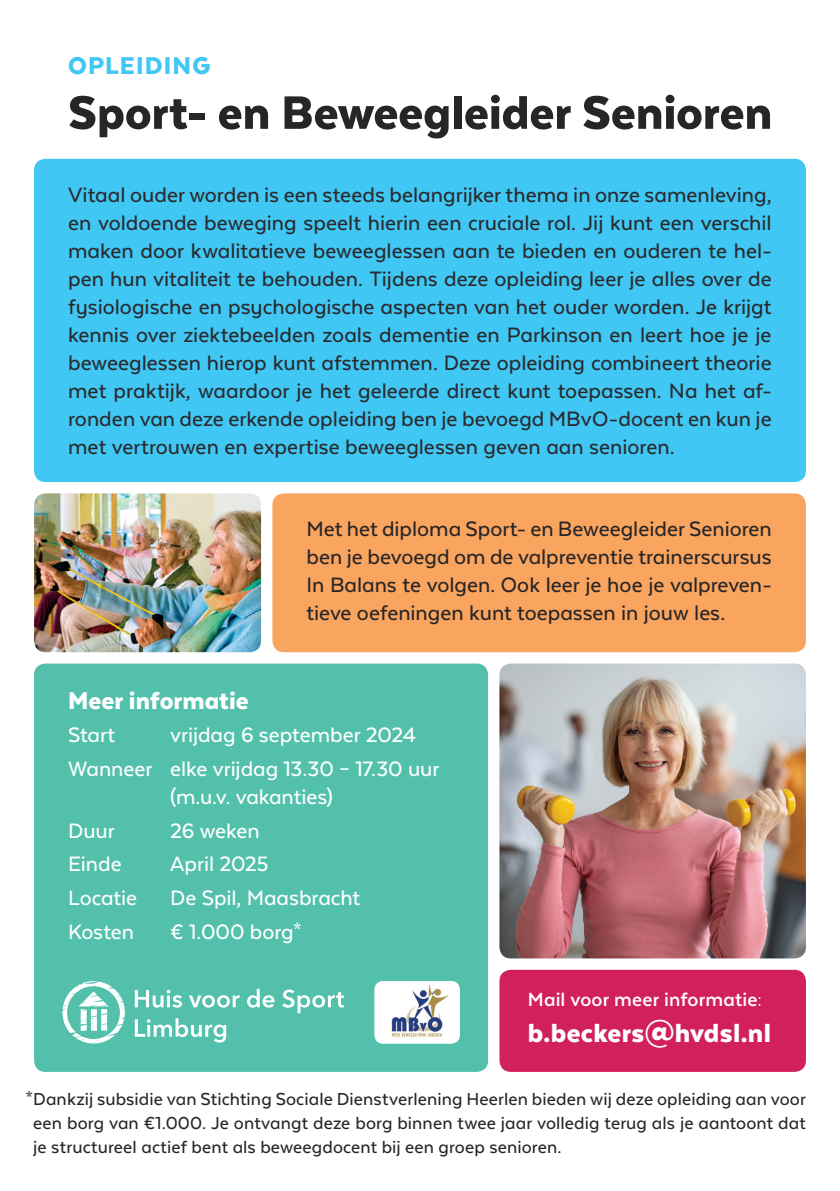
<style>
.page{position:relative;width:840px;height:1191px;background:#fff}
.page>*{position:absolute;margin:0;border:0;box-sizing:border-box;transform-origin:0 0}
.t1{font:900 54px "Texta Alt W00";color:#282526}
.t2{font:900 30px "Texta Alt W00";letter-spacing:.01em;color:#fff}
.t3{font:900 28px "Texta Alt W00";color:#fff}
.t4{font:900 28px "Texta Alt W00";letter-spacing:.04em;color:#40c7f4}
.t5{font:500 24px/28px "Texta Alt W00";color:#292a2d;text-align:justify}
.t6{font:500 24px/28px "Texta Alt W00";color:#282526;text-align:justify}
.t7{font:500 24px/28px "Texta Alt W00";letter-spacing:-.005em;color:#fff;text-align:center}
.t8{font:700 22px "Texta Alt W00";letter-spacing:.005em;color:#fff}
.t9{font:500 20px/24px "Texta Alt W00";letter-spacing:.005em;color:#282526;text-align:justify}
</style>
<div class="page">
<div style="left:34px;top:159px;width:771px;height:323px;background:#40c7f4;border-radius:11px"></div>
<div style="left:272px;top:493px;width:533px;height:159px;background:#f9a55f;border-radius:11px"></div>
<img style="left:34px;top:493px;width:227px;height:159px">
<div style="left:34px;top:663px;width:454px;height:408px;background:#52c0ab;border-radius:11px"></div>
<img style="left:499px;top:663px;width:306px;height:295px">
<svg style="left:135px;top:989px;width:47px;height:18px"></svg>
<svg style="left:189px;top:995px;width:50px;height:12px"></svg>
<svg style="left:247px;top:988px;width:27px;height:19px"></svg>
<svg style="left:282px;top:989px;width:62px;height:24px"></svg>
<svg style="left:135px;top:1018px;width:91px;height:24px"></svg>
<svg style="left:62px;top:981px;width:63px;height:62px"></svg>
<img style="left:374px;top:981px;width:85px;height:62px">
<div style="left:499px;top:969px;width:306px;height:102px;background:#d21f5e;border-radius:11px"></div>
<p class="t4" style="left:68px;top:50px;width:144px">OPLEIDING</p>
<p class="t1" style="left:68px;top:84px;width:705px">Sport- en Beweegleider Senioren</p>
<p class="t5" style="left:68px;top:180px;width:704px">Vitaal ouder worden is een steeds belangrijker thema in onze samenleving, en voldoende beweging speelt hierin een cruciale rol. Jij kunt een verschil maken door kwalitatieve beweeglessen aan te bieden en ouderen te hel&shy;pen hun vitaliteit te behouden. Tijdens deze opleiding leer je alles over de fysiologische en psychologische aspecten van het ouder worden. Je krijgt kennis over ziektebeelden zoals dementie en Parkinson en leert hoe je je beweeglessen hierop kunt afstemmen. Deze opleiding combineert theorie met praktijk, waardoor je het geleerde direct kunt toepassen. Na het af&shy;ronden van deze erkende opleiding ben je bevoegd MBvO-docent en kun je met vertrouwen en expertise beweeglessen geven aan senioren.</p>
<p class="t6" style="left:306px;top:515px;width:466px">Met het diploma Sport- en Beweegleider Senioren ben je bevoegd om de valpreventie trainerscursus In Balans te volgen. Ook leer je hoe je valpreven&shy;tieve oefeningen kunt toepassen in jouw les.</p>
<p class="t3" style="left:68px;top:685px;width:182px">Meer informatie</p>
<p class="t7" style="left:68px;top:721px;width:49px">Start</p>
<p class="t7" style="left:170px;top:721px;width:247px">vrijdag 6 september 2024</p>
<p class="t7" style="left:68px;top:754px;width:372px">Wanneer elke vrijdag 13.30 – 17.30 uur (m.u.v. vakanties)</p>
<p class="t7" style="left:68px;top:816px;width:48px">Duur</p>
<p class="t7" style="left:170px;top:816px;width:91px">26 weken</p>
<p class="t7" style="left:68px;top:850px;width:55px">Einde</p>
<p class="t7" style="left:170px;top:850px;width:100px">April 2025</p>
<p class="t7" style="left:68px;top:883px;width:71px">Locatie</p>
<p class="t7" style="left:170px;top:883px;width:191px">De Spil, Maasbracht</p>
<p class="t7" style="left:68px;top:917px;width:67px">Kosten</p>
<p class="t7" style="left:170px;top:917px;width:133px">€ 1.000 borg*</p>
<p class="t8" style="left:527px;top:987px;width:236px">Mail voor meer informatie:</p>
<p class="t2" style="left:527px;top:1017px;width:244px">b.beckers@hvdsl.nl</p>
<p class="t9" style="left:33px;top:1087px;width:773px;text-indent:-8px">*Dankzij subsidie van Stichting Sociale Dienstverlening Heerlen bieden wij deze opleiding aan voor een borg van €1.000. Je ontvangt deze borg binnen twee jaar volledig terug als je aantoont dat je structureel actief bent als beweegdocent bij een groep senioren.</p>
</div>
